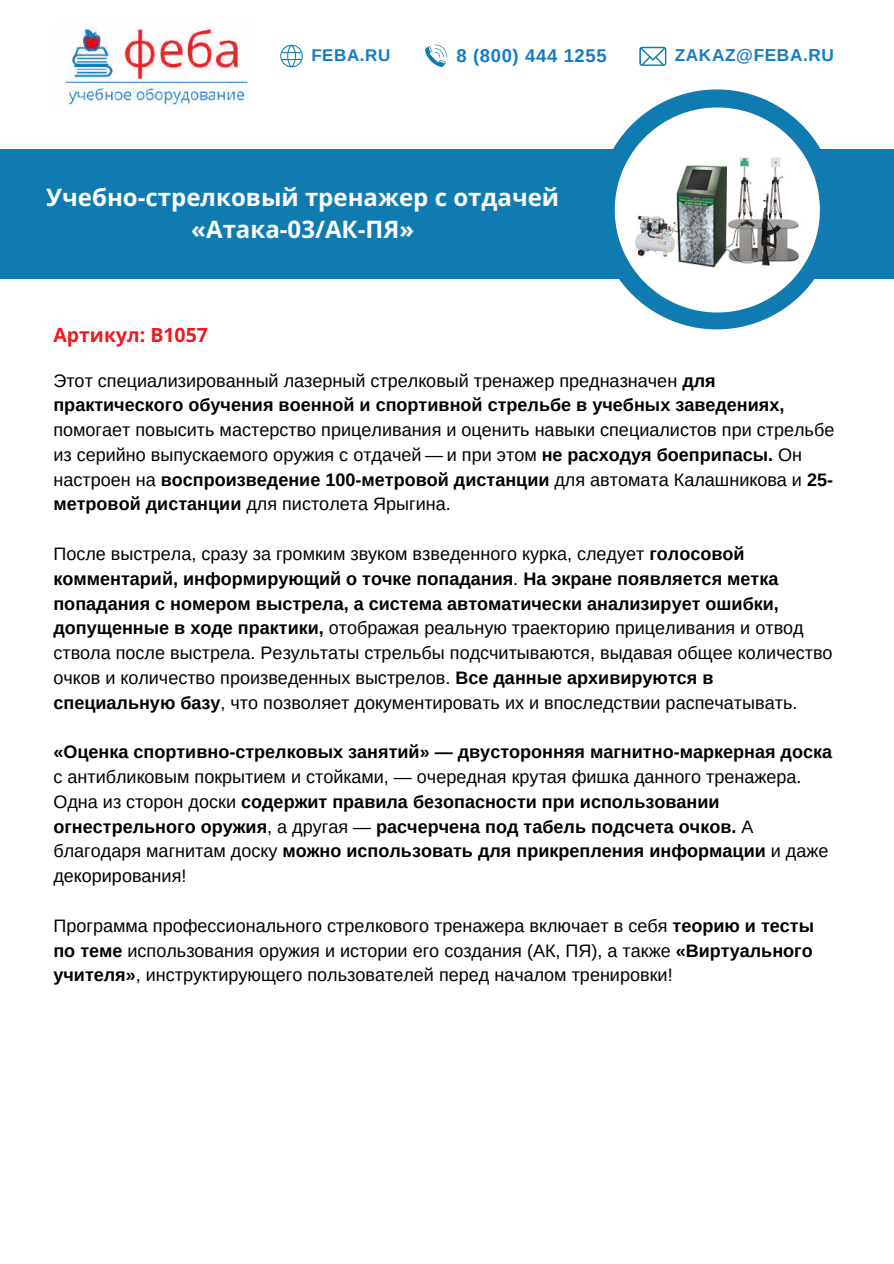
<style>
.page{position:relative;width:894px;height:1264px;background:#fff}
.page>*{position:absolute;margin:0;border:0;box-sizing:border-box;transform-origin:0 0}
.t1{font:700 24px/31.5px "Open Sans";color:#fff;text-align:center}
.t2{font:700 19.5px "Open Sans";color:#ef191f}
.t3{font:700 18.45px "Arimo";letter-spacing:.035em;color:#157bc2}
.t4{font:18px/24.8px "Arimo";color:#000}
.t5{font:700 18px/24.8px "Arimo";color:#000}
.t6{font:700 17.25px "Arimo";letter-spacing:.035em;color:#157bc2}
.t7{font:700 16.95px "Arimo";letter-spacing:.035em;color:#157bc2}
.s1{font-weight:400}
.s2{font-weight:700}
</style>
<div class="page">
<img style="left:62px;top:27px;width:187px;height:80px">
<svg style="left:639px;top:47px;width:27px;height:19px"></svg>
<svg style="left:425px;top:45px;width:22px;height:22px"></svg>
<svg style="left:280px;top:45px;width:23px;height:22px"></svg>
<div style="left:0;top:149px;width:893px;height:130px;background:#107bb1"></div>
<svg style="left:613px;top:89px;width:208px;height:240px"></svg>
<svg style="left:614px;top:107px;width:205px;height:205px"></svg>
<img style="left:630px;top:144px;width:172px;height:130px">
<p class="t7" style="left:311px;top:44px;width:81px">FEBA.RU</p>
<p class="t3" style="left:456px;top:43px;width:152px">8 (800) 444 1255</p>
<p class="t6" style="left:674px;top:43px;width:161px">ZAKAZ@FEBA.RU</p>
<h1 class="t1" style="left:46px;top:181px;width:514px">Учебно-стрелковый тренажер с отдачей «Атака-03/АК-ПЯ»</h1>
<p class="t2" style="left:53px;top:321px;width:156px">Артикул: В1057</p>
<p class="t5" style="left:53px;top:368px;width:732px"><span class="s1">Этот специализированный лазерный стрелковый тренажер предназначен</span> для практического обучения военной и спортивной стрельбе в учебных заведениях,</p>
<p class="t4" style="left:53px;top:417px;width:782px">помогает повысить мастерство прицеливания и оценить навыки специалистов при стрельбе из серийно выпускаемого оружия с отдачей — и при этом <span class="s2">не расходуя боеприпасы.</span> Он настроен на <span class="s2">воспроизведение 100-метровой дистанции</span> для автомата Калашникова и <span class="s2">25- метровой дистанции</span> для пистолета Ярыгина.</p>
<p class="t4" style="left:53px;top:541px;width:780px">После выстрела, сразу за громким звуком взведенного курка, следует <span class="s2">голосовой комментарий, информирующий о точке попадания</span>. <span class="s2">На экране появляется метка попадания с номером выстрела, а система автоматически анализирует ошибки, допущенные в ходе практики,</span> отображая реальную траекторию прицеливания и отвод ствола после выстрела. Результаты стрельбы подсчитываются, выдавая общее количество очков и количество произведенных выстрелов. <span class="s2">Все данные архивируются в специальную базу</span>, что позволяет документировать их и впоследствии распечатывать.</p>
<p class="t5" style="left:53px;top:740px;width:780px">«Оценка спортивно-стрелковых занятий» — двусторонняя магнитно-маркерная доска</p>
<p class="t4" style="left:53px;top:764px;width:776px">с антибликовым покрытием и стойками, — очередная крутая фишка данного тренажера.<br>Одна из сторон доски <span class="s2">содержит правила безопасности при использовании огнестрельного оружия</span>, а другая — <span class="s2">расчерчена под табель подсчета очков.</span> А благодаря магнитам доску <span class="s2">можно использовать для прикрепления информации</span> и даже декорирования!</p>
<p class="t4" style="left:53px;top:913px;width:762px;text-align:justify">Программа профессионального стрелкового тренажера включает в себя <span class="s2">теорию и тесты по теме</span> использования оружия и истории его создания (АК, ПЯ), а также <span class="s2">«Виртуального учителя»</span>, инструктирующего пользователей перед началом тренировки!</p>
</div>
